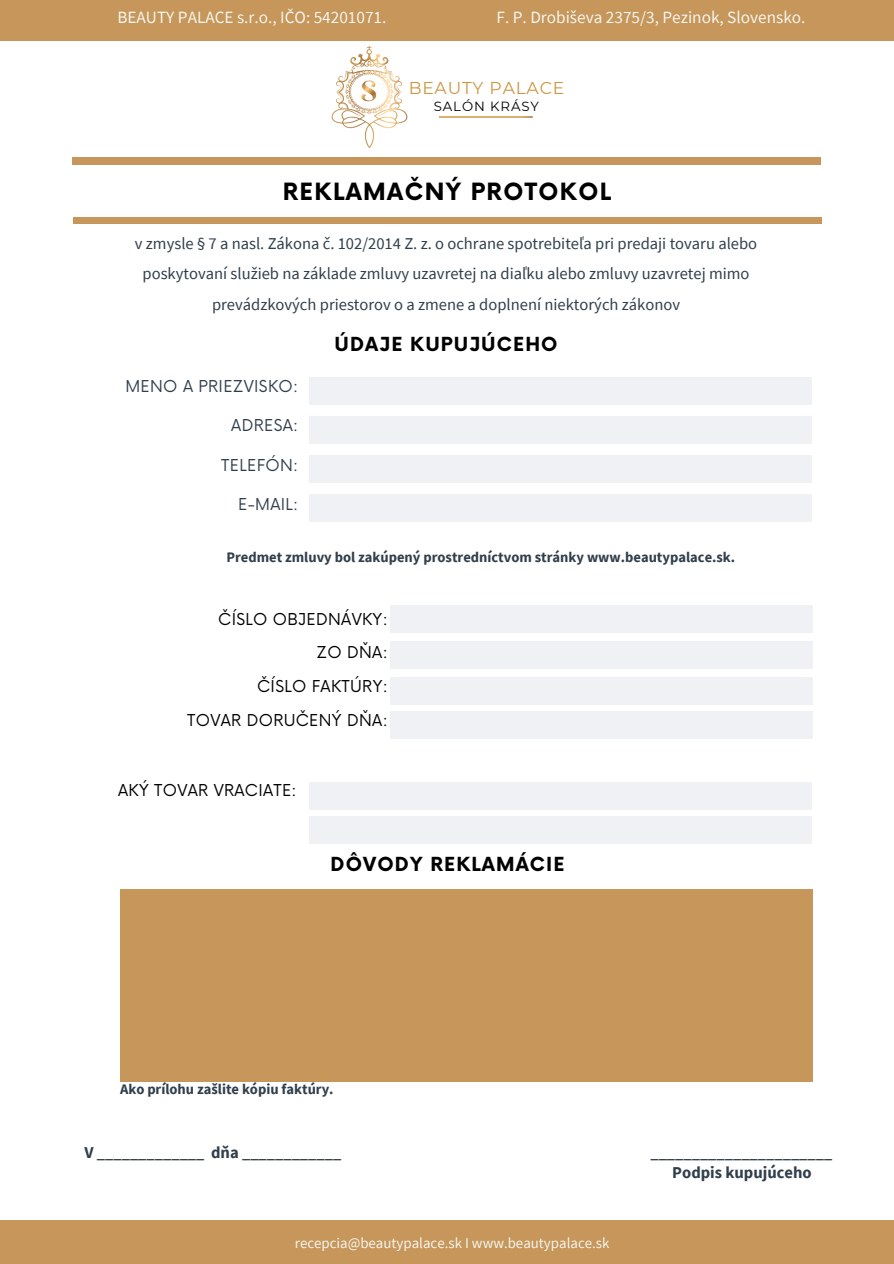
<style>
.page{position:relative;width:894px;height:1264px;background:#fff}
.page>*{position:absolute;margin:0;border:0;box-sizing:border-box;transform-origin:0 0}
.t1{font:700 23.1px "Now";letter-spacing:.06em;color:#000}
.t2{font:700 18.9px "Now";letter-spacing:.06em;color:#000}
.t3{font:17.25px "Source Sans Pro";color:#f4f5ef}
.t4{font:17.1px "Montserrat";letter-spacing:.045em;color:#cc9741}
.t5{font:16.5px "Source Sans Pro";color:#313f4c}
.t6{font:700 16.5px "Source Sans Pro";color:#313f4c}
.t7{font:16.05px "Now";letter-spacing:.02em;color:#000}
.t8{font:16.05px "Now";letter-spacing:.02em;color:#313f4c}
.t9{font:14.85px "Source Sans Pro";color:#f4f5ef}
.t10{font:700 14.55px "Source Sans Pro";color:#313f4c}
.t11{font:13.35px "Montserrat";letter-spacing:.07em;color:#000}
</style>
<div class="page">
<div style="left:309px;top:377px;width:501px;height:27px;background:#eff1f4"></div>
<div style="left:309px;top:416px;width:502px;height:27px;background:#eff1f4"></div>
<div style="left:309px;top:455px;width:501px;height:27px;background:#eff1f4"></div>
<div style="left:309px;top:495px;width:501px;height:27px;background:#eff1f4"></div>
<div style="left:0;top:0;width:893px;height:40px;background:#c6965a"></div>
<div style="left:72px;top:158px;width:748px;height:6px;background:#c6965a"></div>
<div style="left:73px;top:217px;width:748px;height:7px;background:#c6965a"></div>
<div style="left:0;top:1220px;width:893px;height:43px;background:#c6965a"></div>
<div style="left:389px;top:606px;width:422px;height:27px;background:#eff1f4"></div>
<div style="left:389px;top:642px;width:422px;height:27px;background:#eff1f4"></div>
<div style="left:389px;top:677px;width:422px;height:27px;background:#eff1f4"></div>
<div style="left:389px;top:711px;width:422px;height:27px;background:#eff1f4"></div>
<div style="left:309px;top:782px;width:502px;height:27px;background:#eff1f4"></div>
<div style="left:309px;top:817px;width:502px;height:27px;background:#eff1f4"></div>
<div style="left:120px;top:889px;width:691px;height:192px;background:#c6965a"></div>
<img style="left:331px;top:46px;width:77px;height:102px">
<p class="t3" style="left:117px;top:6px;width:270px">BEAUTY PALACE s.r.o., IČO: 54201071.</p>
<p class="t3" style="left:496px;top:6px;width:310px">F. P. Drobiševa 2375/3, Pezinok, Slovensko.</p>
<p class="t4" style="left:408px;top:77px;width:157px">BEAUTY PALACE</p>
<p class="t11" style="left:433px;top:98px;width:107px">SALÓN KRÁSY</p>
<p class="t1" style="left:283px;top:179px;width:330px">REKLAMAČNÝ PROTOKOL</p>
<p class="t5" style="left:135px;top:233px;width:623px">v zmysle § 7 a nasl. Zákona č. 102/2014 Z. z. o ochrane spotrebiteľa pri predaji tovaru alebo</p>
<p class="t5" style="left:142px;top:263px;width:608px">poskytovaní služieb na základe zmluvy uzavretej na diaľku alebo zmluvy uzavretej mimo</p>
<p class="t5" style="left:212px;top:293px;width:469px">prevádzkových priestorov o a zmene a doplnení niektorých zákonov</p>
<p class="t2" style="left:334px;top:333px;width:224px">ÚDAJE KUPUJÚCEHO</p>
<p class="t8" style="left:125px;top:377px;width:174px">MENO A PRIEZVISKO:</p>
<p class="t8" style="left:231px;top:416px;width:68px">ADRESA:</p>
<p class="t8" style="left:221px;top:456px;width:78px">TELEFÓN:</p>
<p class="t8" style="left:238px;top:495px;width:62px">E-MAIL:</p>
<p class="t10" style="left:226px;top:548px;width:510px">Predmet zmluvy bol zakúpený prostredníctvom stránky www.beautypalace.sk.</p>
<p class="t7" style="left:218px;top:610px;width:171px">ČÍSLO OBJEDNÁVKY:</p>
<p class="t7" style="left:316px;top:643px;width:73px">ZO DŇA:</p>
<p class="t7" style="left:257px;top:677px;width:132px">ČÍSLO FAKTÚRY:</p>
<p class="t7" style="left:187px;top:710px;width:202px">TOVAR DORUČENÝ DŇA:</p>
<p class="t7" style="left:118px;top:781px;width:180px">AKÝ TOVAR VRACIATE:</p>
<p class="t2" style="left:330px;top:853px;width:235px">DÔVODY REKLAMÁCIE</p>
<p class="t10" style="left:120px;top:1079px;width:215px">Ako prílohu zašlite kópiu faktúry.</p>
<p class="t6" style="left:84px;top:1141px;width:258px">V _____________ dňa ____________</p>
<p class="t9" style="left:295px;top:1233px;width:316px">recepcia@beautypalace.sk I www.beautypalace.sk</p>
<p class="t6" style="left:650px;top:1141px;width:183px">______________________</p>
<p class="t6" style="left:672px;top:1161px;width:141px">Podpis kupujúceho</p>
</div>
